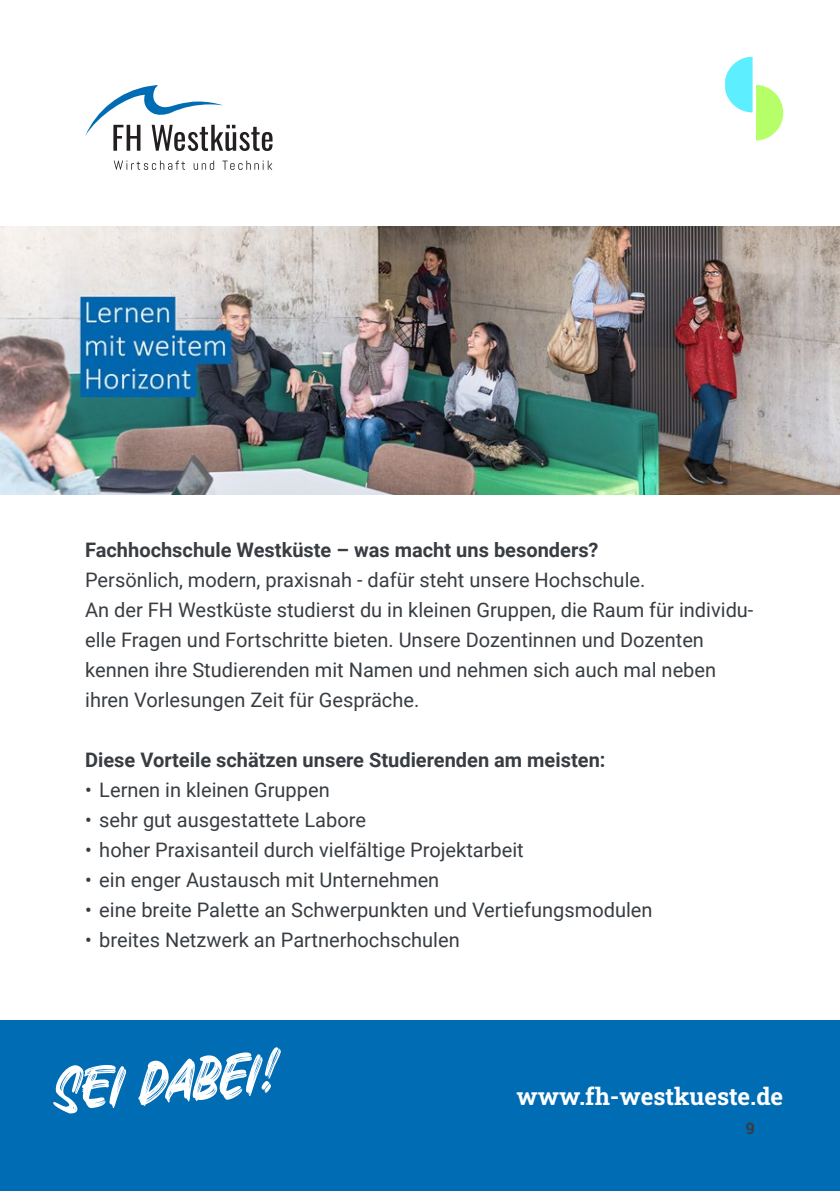
<style>
.page{position:relative;width:840px;height:1191px;background:#fff}
.page>*{position:absolute;margin:0;border:0;box-sizing:border-box;transform-origin:0 0}
.t1{font:80px "Black Ravens";color:#fff}
.t2{font:700 24px "Roboto Slab";color:#fff}
.Body{font:20px/30px "Roboto";color:#383d42}
.Body-2{font:700 20px "Roboto";color:#383d42}
.t3{font:700 16px "Roboto Slab";color:#383d42}
</style>
<div class="page">
<img style="left:0;top:227px;width:839px;height:268px">
<div style="left:0;top:1020px;width:839px;height:171px;background:#006cb3"></div>
<svg style="left:725px;top:57px;width:57px;height:84px"></svg>
<svg style="left:85px;top:85px;width:187px;height:85px"></svg>
<p class="Body-2" style="left:85px;top:535px;width:514px">Fachhochschule Westküste – was macht uns besonders?</p>
<p class="Body" style="left:85px;top:564px;width:669px">Persönlich, modern, praxisnah - dafür steht unsere Hochschule.<br>An der FH Westküste studierst du in kleinen Gruppen, die Raum für individu&shy;elle Fragen und Fortschritte bieten. Unsere Dozentinnen und Dozenten kennen ihre Studierenden mit Namen und nehmen sich auch mal neben ihren Vorlesungen Zeit für Gespräche.</p>
<p class="Body-2" style="left:85px;top:745px;width:521px">Diese Vorteile schätzen unsere Studierenden am meisten:</p>
<p class="Body" style="left:85px;top:774px;width:246px">• Lernen in kleinen Gruppen</p>
<p class="Body" style="left:85px;top:804px;width:282px">• sehr gut ausgestattete Labore</p>
<p class="Body" style="left:85px;top:834px;width:440px">• hoher Praxisanteil durch vielfältige Projektarbeit</p>
<p class="Body" style="left:85px;top:864px;width:355px">• ein enger Austausch mit Unternehmen</p>
<p class="Body" style="left:85px;top:894px;width:568px">• eine breite Palette an Schwerpunkten und Vertiefungsmodulen</p>
<p class="Body" style="left:85px;top:924px;width:376px">• breites Netzwerk an Partnerhochschulen</p>
<p class="t1" style="left:48px;top:1043px;width:235px;rotate:-5deg">SEi dabei!</p>
<p class="t2" style="left:516px;top:1079px;width:268px">www.fh-westkueste.de</p>
<p class="t3" style="left:745px;top:1117px;width:10px">9</p>
</div>
